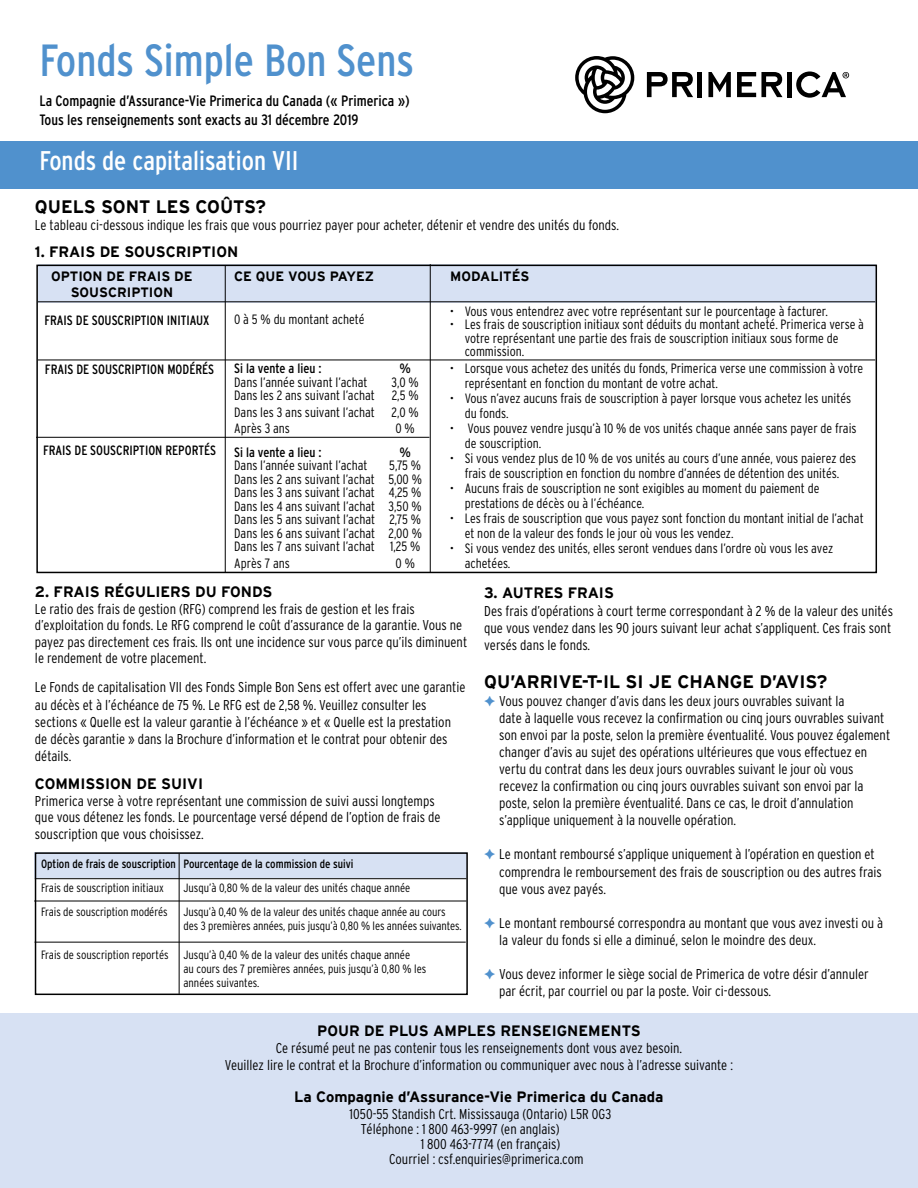
<style>
.page{position:relative;width:918px;height:1188px;background:#fff}
.page>*{position:absolute;margin:0;border:0;box-sizing:border-box;transform-origin:0 0}
.t1{font:condensed 45px "Interstate";color:#5091cd}
.t2{font:condensed 27px "Interstate";color:#fff}
.t3{font:700 18px "Interstate";color:#000}
.t4{font:700 15px "Interstate";color:#000}
.t5{font:condensed 15px/19.5px "Interstate";color:#000}
.t6{font:300 condensed 14.25px/17.1px "Interstate";color:#000}
.t7{font:300 condensed 13.5px/13.5px "Interstate";color:#000}
.t8{font:condensed 13.5px "Interstate";color:#000}
.t9{font:700 13.5px "Interstate";color:#000}
.t10{font:300 condensed 12px/14px "Interstate";letter-spacing:-.005em;color:#000}
.t11{font:condensed 12px "Interstate";color:#000}
</style>
<div class="page">
<div style="left:0;top:141px;width:918px;height:48px;background:#5091cd"></div>
<svg style="left:647px;top:72px;width:46px;height:25px"></svg>
<hr style="left:698px;top:72px;width:4px;height:25px;background:#000">
<svg style="left:737px;top:72px;width:46px;height:25px"></svg>
<div style="left:787px;top:72px;width:5px;height:25px;background:#000"></div>
<svg style="left:575px;top:56px;width:59px;height:57px"></svg>
<svg style="left:708px;top:72px;width:23px;height:25px"></svg>
<svg style="left:796px;top:71px;width:53px;height:27px"></svg>
<div style="left:0;top:1013px;width:918px;height:175px;background:#d7e1f3"></div>
<div style="left:38px;top:265px;width:837px;height:38px;background:#d7e1f3"></div>
<div style="left:36px;top:265px;width:841px;height:308px;border:2px solid #000"></div>
<hr style="left:38px;top:301px;width:837px;height:1px;background:#000">
<hr style="left:38px;top:360px;width:837px;height:1px;background:#000">
<hr style="left:36px;top:437px;width:393px;height:1px;background:#000">
<hr style="left:430px;top:264px;width:1px;height:308px;background:#000">
<hr style="left:225px;top:266px;width:1px;height:307px;background:#000">
<div style="left:35px;top:852px;width:432px;height:26px;background:#d7e1f3"></div>
<div style="left:35px;top:852px;width:433px;height:143px;border:2px solid #000"></div>
<hr style="left:179px;top:853px;width:1px;height:141px;background:#000">
<hr style="left:35px;top:878px;width:431px;height:1px;background:#000">
<hr style="left:34px;top:901px;width:432px;height:1px;background:#000">
<hr style="left:35px;top:942px;width:431px;height:1px;background:#000">
<h1 class="t1" style="left:39px;top:35px;width:376px">Fonds Simple Bon Sens</h1>
<p class="t5" style="left:39px;top:91px;width:372px">La Compagnie d’Assurance-Vie Primerica du Canada (« Primerica »)<br>Tous les renseignements sont exacts au 31 décembre 2019</p>
<h2 class="t2" style="left:39px;top:146px;width:261px">Fonds de capitalisation VII</h2>
<p class="t3" style="left:35px;top:197px;width:232px">QUELS SONT LES COÛTS?</p>
<p class="t6" style="left:35px;top:216px;width:586px">Le tableau ci-dessous indique les frais que vous pourriez payer pour acheter, détenir et vendre des unités du fonds.</p>
<p class="t4" style="left:35px;top:243px;width:205px">1. FRAIS DE SOUSCRIPTION</p>
<p class="t9" style="left:51px;top:268px;width:143px">OPTION DE FRAIS DE</p>
<p class="t9" style="left:234px;top:268px;width:142px">CE QUE VOUS PAYEZ</p>
<p class="t9" style="left:450px;top:268px;width:81px">MODALITÉS</p>
<p class="t9" style="left:71px;top:285px;width:104px">SOUSCRIPTION</p>
<p class="t7" style="left:234px;top:312px;width:132px">0 à 5 % du montant acheté</p>
<p class="t8" style="left:234px;top:361px;width:89px">Si la vente a lieu :</p>
<p class="t8" style="left:399px;top:361px;width:13px">%</p>
<p class="t7" style="left:234px;top:375px;width:135px">Dans l’année suivant l’achat</p>
<p class="t7" style="left:450px;top:304px;width:380px">• Vous vous entendrez avec votre représentant sur le pourcentage à facturer.</p>
<p class="t7" style="left:465px;top:317px;width:401px;text-indent:-15px">• Les frais de souscription initiaux sont déduits du montant acheté. Primerica verse à votre représentant une partie des frais de souscription initiaux sous forme de commission.</p>
<p class="t7" style="left:465px;top:360px;width:400px;line-height:15px;text-indent:-15px">• Lorsque vous achetez des unités du fonds, Primerica verse une commission à votre représentant en fonction du montant de votre achat.</p>
<p class="t7" style="left:465px;top:390px;width:388px;line-height:15px;text-indent:-15px">• Vous n’avez aucuns frais de souscription à payer lorsque vous achetez les unités du fonds.</p>
<p class="t7" style="left:465px;top:420px;width:393px;line-height:15px;text-indent:-15px">• Vous pouvez vendre jusqu’à 10 % de vos unités chaque année sans payer de frais de souscription.</p>
<p class="t7" style="left:450px;top:450px;width:408px;line-height:15px;text-align:center">• Si vous vendez plus de 10 % de vos unités au cours d’une année, vous paierez des frais de souscription en fonction du nombre d’années de détention des unités.</p>
<p class="t7" style="left:465px;top:480px;width:356px;line-height:15px;text-indent:-15px">• Aucuns frais de souscription ne sont exigibles au moment du paiement de prestations de décès ou à l’échéance.</p>
<p class="t7" style="left:465px;top:510px;width:400px;line-height:15px;text-indent:-15px">• Les frais de souscription que vous payez sont fonction du montant initial de l’achat et non de la valeur des fonds le jour où vous les vendez.</p>
<p class="t7" style="left:465px;top:540px;width:370px;line-height:15px;text-indent:-15px">• Si vous vendez des unités, elles seront vendues dans l’ordre où vous les avez achetées.</p>
<p class="t8" style="left:44px;top:312px;width:167px">FRAIS DE SOUSCRIPTION INITIAUX</p>
<p class="t8" style="left:45px;top:362px;width:171px">FRAIS DE SOUSCRIPTION MODÉRÉS</p>
<p class="t7" style="left:234px;top:375px;width:186px;text-align:right">3,0 %<br>Dans les 2 ans suivant l’achat 2,5 %</p>
<p class="t7" style="left:234px;top:404px;width:186px;line-height:16.2px">Dans les 3 ans suivant l’achat 2,0 %<br>Après 3 ans</p>
<p class="t7" style="left:396px;top:421px;width:21px">0 %</p>
<p class="t8" style="left:43px;top:442px;width:175px">FRAIS DE SOUSCRIPTION REPORTÉS</p>
<p class="t8" style="left:234px;top:445px;width:89px">Si la vente a lieu :</p>
<p class="t8" style="left:399px;top:445px;width:13px">%</p>
<p class="t7" style="left:234px;top:459px;width:135px">Dans l’année suivant l’achat</p>
<p class="t7" style="left:234px;top:459px;width:189px;text-align:justify;text-indent:155px">5,75 % Dans les 2 ans suivant l’achat 5,00 % Dans les 3 ans suivant l’achat 4,25 % Dans les 4 ans suivant l’achat 3,50 % Dans les 5 ans suivant l’achat 2,75 % Dans les 6 ans suivant l’achat 2,00 % Dans les 7 ans suivant l’achat 1,25 %</p>
<p class="t7" style="left:234px;top:556px;width:57px">Après 7 ans</p>
<p class="t7" style="left:396px;top:556px;width:21px">0 %</p>
<p class="t4" style="left:35px;top:584px;width:239px">2. FRAIS RÉGULIERS DU FONDS</p>
<p class="t6" style="left:35px;top:600px;width:434px;line-height:16.5px">Le ratio des frais de gestion (RFG) comprend les frais de gestion et les frais d’exploitation du fonds. Le RFG comprend le coût d’assurance de la garantie. Vous ne payez pas directement ces frais. Ils ont une incidence sur vous parce qu’ils diminuent le rendement de votre placement.</p>
<p class="t6" style="left:35px;top:679px;width:432px">Le Fonds de capitalisation VII des Fonds Simple Bon Sens est offert avec une garantie au décès et à l’échéance de 75 %. Le RFG est de 2,58 %. Veuillez consulter les sections « Quelle est la valeur garantie à l’échéance » et « Quelle est la prestation de décès garantie » dans la Brochure d’information et le contrat pour obtenir des détails.</p>
<p class="t4" style="left:35px;top:776px;width:170px">COMMISSION DE SUIVI</p>
<p class="t6" style="left:35px;top:792px;width:407px">Primerica verse à votre représentant une commission de suivi aussi longtemps que vous détenez les fonds. Le pourcentage versé dépend de l’option de frais de souscription que vous choisissez.</p>
<p class="t11" style="left:41px;top:857px;width:314px">Option de frais de souscription Pourcentage de la commission de suivi</p>
<p class="t10" style="left:41px;top:881px;width:124px">Frais de souscription initiaux</p>
<p class="t10" style="left:184px;top:881px;width:228px">Jusqu’à 0,80 % de la valeur des unités chaque année</p>
<p class="t10" style="left:41px;top:905px;width:128px">Frais de souscription modérés</p>
<p class="t10" style="left:184px;top:904px;width:280px;line-height:14.4px">Jusqu’à 0,40 % de la valeur des unités chaque année au cours des 3 premières années, puis jusqu’à 0,80 % les années suivantes.</p>
<p class="t10" style="left:184px;top:948px;width:244px;text-indent:-142px">Frais de souscription reportés Jusqu’à 0,40 % de la valeur des unités chaque année<br>au cours des 7 premières années, puis jusqu’à 0,80 % les années suivantes.</p>
<p class="t4" style="left:484px;top:585px;width:131px">3. AUTRES FRAIS</p>
<p class="t6" style="left:484px;top:602px;width:410px">Des frais d’opérations à court terme correspondant à 2 % de la valeur des unités que vous vendez dans les 90 jours suivant leur achat s’appliquent. Ces frais sont versés dans le fonds.</p>
<p class="t3" style="left:484px;top:672px;width:345px">QU’ARRIVE-T-IL SI JE CHANGE D’AVIS?</p>
<p class="t6" style="left:499px;top:692px;width:392px">Vous pouvez changer d’avis dans les deux jours ouvrables suivant la<br>date à laquelle vous recevez la confirmation ou cinq jours ouvrables suivant son envoi par la poste, selon la première éventualité. Vous pouvez également changer d’avis au sujet des opérations ultérieures que vous effectuez en vertu du contrat dans les deux jours ouvrables suivant le jour où vous recevez la confirmation ou cinq jours ouvrables suivant son envoi par la poste, selon la première éventualité. Dans ce cas, le droit d’annulation s’applique uniquement à la nouvelle opération.</p>
<p class="t6" style="left:499px;top:846px;width:384px">Le montant remboursé s’applique uniquement à l’opération en question et comprendra le remboursement des frais de souscription ou des autres frais que vous avez payés.</p>
<p class="t6" style="left:499px;top:914px;width:386px">Le montant remboursé correspondra au montant que vous avez investi ou à la valeur du fonds si elle a diminué, selon le moindre des deux.</p>
<p class="t6" style="left:499px;top:965px;width:371px">Vous devez informer le siège social de Primerica de votre désir d’annuler par écrit, par courriel ou par la poste. Voir ci-dessous.</p>
<p class="t4" style="left:317px;top:1022px;width:325px">POUR DE PLUS AMPLES RENSEIGNEMENTS</p>
<p class="t6" style="left:225px;top:1040px;width:509px;text-align:center">Ce résumé peut ne pas contenir tous les renseignements dont vous avez besoin.<br>Veuillez lire le contrat et la Brochure d’information ou communiquer avec nous à l’adresse suivante :</p>
<p class="t4" style="left:294px;top:1088px;width:371px">La Compagnie d’Assurance-Vie Primerica du Canada</p>
<p class="t6" style="left:350px;top:1105px;width:263px">1050-55 Standish Crt. Mississauga (Ontario) L5R 0G3</p>
<p class="t6" style="left:361px;top:1120px;width:200px">Téléphone : 1 800 463-9997 (en anglais)</p>
<p class="t6" style="left:421px;top:1135px;width:141px">1 800 463-7774 (en français)</p>
<p class="t6" style="left:389px;top:1150px;width:196px">Courriel : csf.enquiries@primerica.com</p>
</div>
